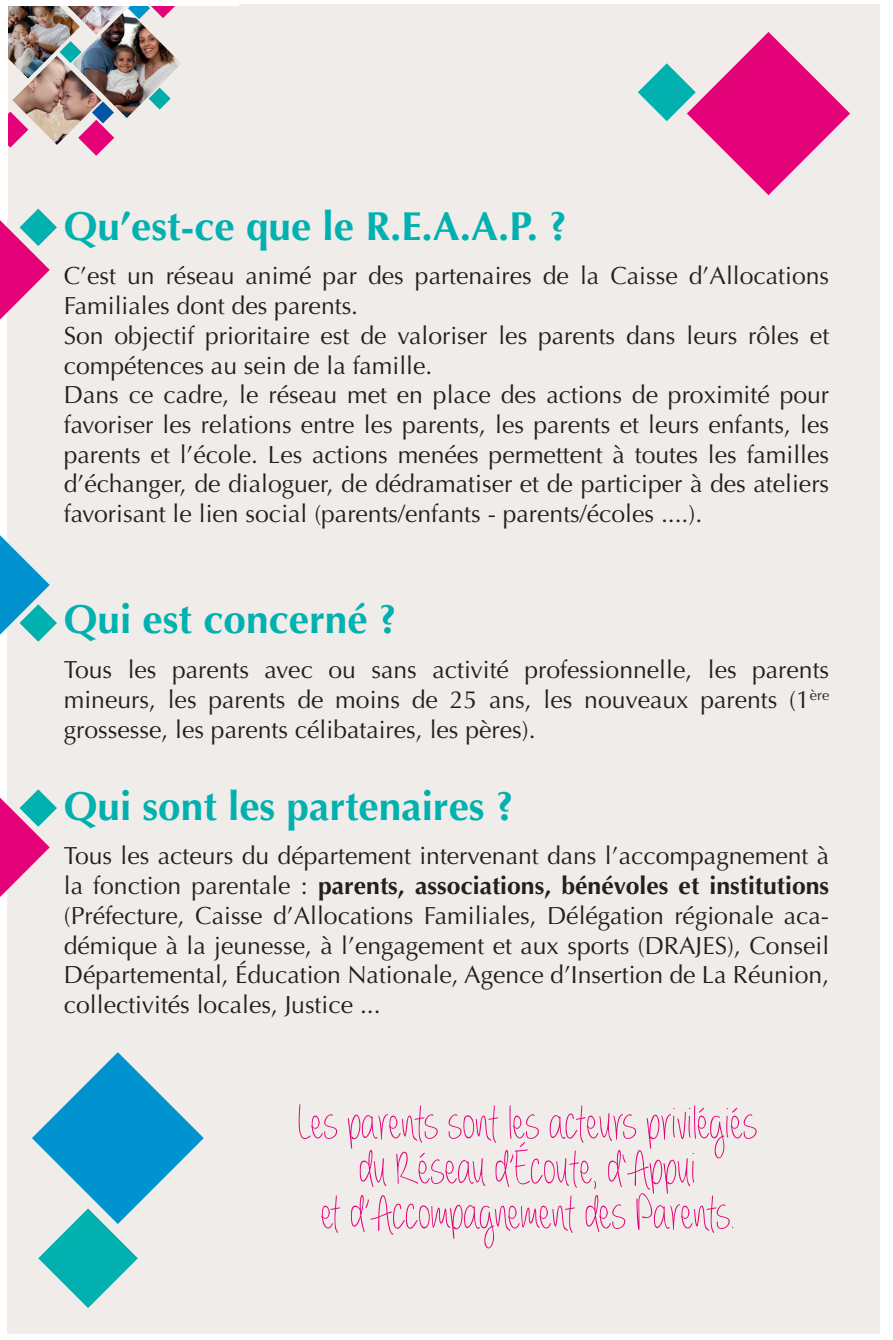
<style>
.page{position:relative;width:893px;height:1340px;background:#fff}
.page>*{position:absolute;margin:0;border:0;box-sizing:border-box;transform-origin:0 0}
.t1{font:67.5px "Always Forever";color:#e40278}
.t2{font:700 40.5px "Optima";color:#00b1b0}
.t3{font:24.75px/29.7px "Optima";color:#231f20;text-align:justify}
.s1{font-weight:700}
</style>
<div class="page">
<div style="left:8px;top:4px;width:872px;height:1329px;background:#f0ece9"></div>
<svg style="left:32px;top:1052px;width:172px;height:255px"></svg>
<svg style="left:638px;top:32px;width:212px;height:163px"></svg>
<svg style="left:60px;top:41px;width:22px;height:22px"></svg>
<svg style="left:149px;top:88px;width:22px;height:22px"></svg>
<svg style="left:128px;top:5px;width:53px;height:14px"></svg>
<svg style="left:78px;top:101px;width:36px;height:55px"></svg>
<svg style="left:8px;top:112px;width:20px;height:36px"></svg>
<div style="left:0;top:0;width:239px;height:5px;background:#fff"></div>
<svg style="left:0;top:209px;width:57px;height:110px"></svg>
<svg style="left:0;top:535px;width:57px;height:106px"></svg>
<svg style="left:0;top:789px;width:57px;height:108px"></svg>
<h2 class="t2" style="left:64px;top:203px;width:505px">Qu’est-ce que le R.E.A.A.P. ?</h2>
<p class="t3" style="left:64px;top:261px;width:767px;text-align:left">C’est un réseau animé par des partenaires de la Caisse d’Allocations Familiales dont des parents.<br>Son objectif prioritaire est de valoriser les parents dans leurs rôles et compétences au sein de la famille.<br>Dans ce cadre, le réseau met en place des actions de proximité pour favoriser les relations entre les parents, les parents et leurs enfants, les parents et l’école. Les actions menées permettent à toutes les familles d’échanger, de dialoguer, de dédramatiser et de participer à des ateliers favorisant le lien social (parents/enfants - parents/écoles ....).</p>
<h2 class="t2" style="left:64px;top:595px;width:335px">Qui est concerné ?</h2>
<p class="t3" style="left:64px;top:655px;width:767px">Tous les parents avec ou sans activité professionnelle, les parents mineurs, les parents de moins de 25 ans, les nouveaux parents (1<sup>ère </sup>grossesse, les parents célibataires, les pères).</p>
<h2 class="t2" style="left:64px;top:783px;width:452px">Qui sont les partenaires ?</h2>
<p class="t3" style="left:64px;top:841px;width:767px">Tous les acteurs du département intervenant dans l’accompagnement à la fonction parentale : <span class="s1">parents, associations, bénévoles et institutions </span>(Préfecture, Caisse d’Allocations Familiales, Délégation régionale aca&shy;démique à la jeunesse, à l’engagement et aux sports (DRAJES), Conseil Départemental, Éducation Nationale, Agence d’Insertion de La Réunion, collectivités locales, Justice ...</p>
<h1 class="t1" style="left:298px;top:1095px;width:461px">Les parents sont les acteurs privilégiés</h1>
<h1 class="t1" style="left:359px;top:1140px;width:339px">du Réseau d’Écoute, d‘Appui</h1>
<h1 class="t1" style="left:321px;top:1185px;width:415px">et d’Accompagnement des Parents.</h1>
</div>
